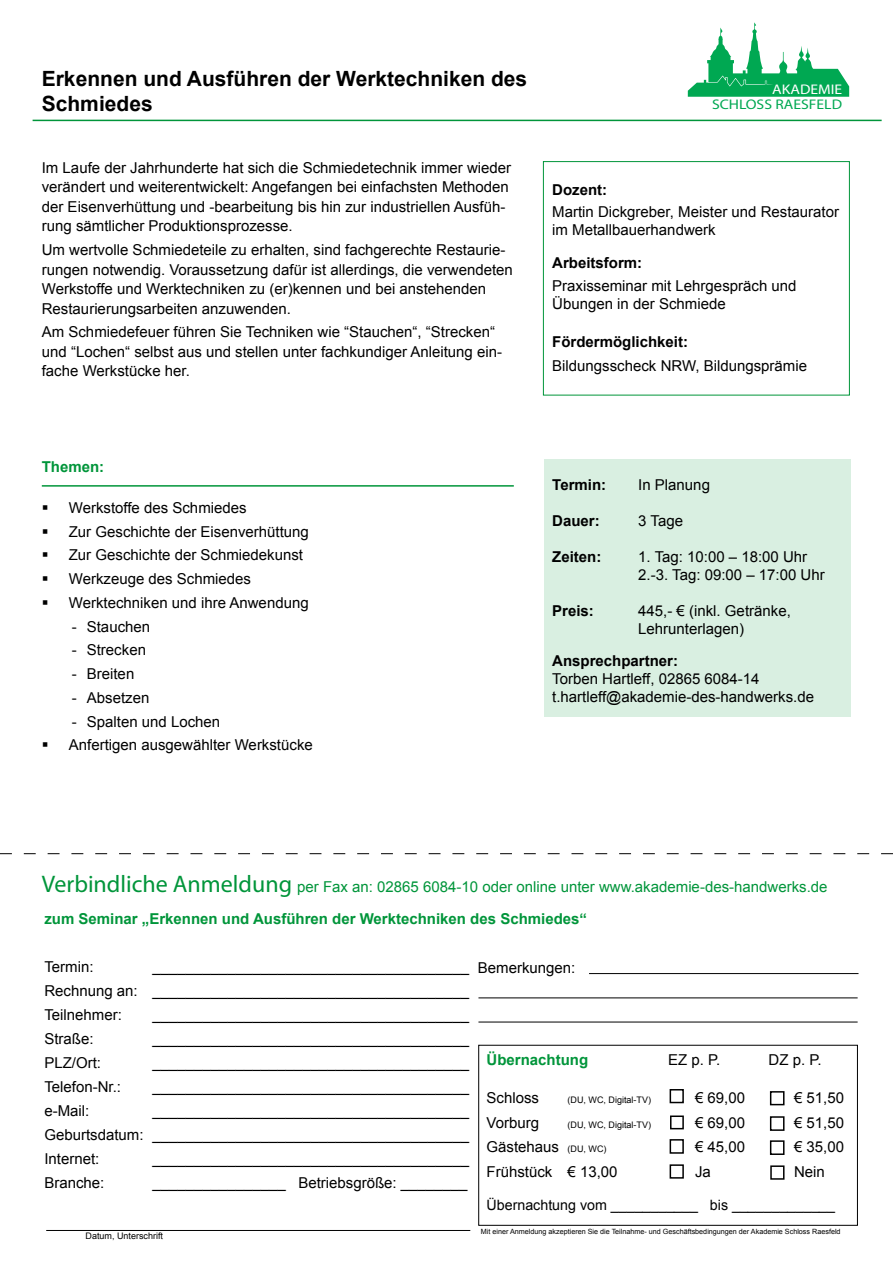
<style>
.page{position:relative;width:893px;height:1263px;background:#fff}
.page>*{position:absolute;margin:0;border:0;box-sizing:border-box;transform-origin:0 0}
.t1{font:700 21px/25.2px "Arial";color:#000}
.t2{font:15px/19.5px "Arial";color:#000}
.t3{font:15px "Arial";color:#00953a}
.t4{font:700 15px "Arial";color:#000}
.t5{font:700 15px "Arial";color:#00953a}
.t6{font:14.25px "Arial";color:#000}
.t7{font:13.95px "Myriad Pro";color:#00a852;scale:1.12 1}
.t8{font:13.95px "Myriad Pro";color:#fff;scale:1.12 1}
.t9{font:9px "Arial";color:#000}
.t10{font:7.2px "Arial";color:#000}
.s1{font-family:"Myriad Pro";font-size:24px}
.s2{font-size:9px}
</style>
<div class="page">
<svg style="left:688px;top:22px;width:161px;height:75px"></svg>
<div style="left:543px;top:161px;width:307px;height:234px;border:1px solid #00953a"></div>
<hr style="left:33px;top:120px;width:849px;height:1px;background:#00953a">
<hr style="left:46px;top:1230px;width:424px;height:1px;background:#000">
<div style="left:478px;top:1045px;width:380px;height:180px;border:1px solid #000"></div>
<div style="left:670px;top:1089px;width:14px;height:14px;border:2px solid #000"></div>
<div style="left:670px;top:1115px;width:14px;height:14px;border:2px solid #000"></div>
<div style="left:670px;top:1139px;width:14px;height:15px;border:2px solid #000"></div>
<div style="left:670px;top:1164px;width:14px;height:14px;border:2px solid #000"></div>
<div style="left:770px;top:1091px;width:14px;height:14px;border:2px solid #000"></div>
<div style="left:770px;top:1116px;width:14px;height:15px;border:2px solid #000"></div>
<div style="left:770px;top:1140px;width:14px;height:15px;border:2px solid #000"></div>
<hr style="left:589px;top:973px;width:269px;height:1px;background:#000">
<hr style="left:478px;top:997px;width:380px;height:1px;background:#000">
<div style="left:770px;top:1165px;width:14px;height:15px;border:2px solid #000"></div>
<hr style="left:478px;top:1022px;width:380px;height:1px;background:#000">
<svg style="left:0;top:853px;width:893px;height:1px"></svg>
<div style="left:544px;top:459px;width:306px;height:257px;background:#d9efe1"></div>
<hr style="left:42px;top:485px;width:472px;height:2px;background:#00953a">
<h1 class="t1" style="left:42px;top:66px;width:487px">Erkennen und Ausführen der Werktechniken des<br>Schmiedes</h1>
<p class="t2" style="left:42px;top:158px;width:471px">Im Laufe der Jahrhunderte hat sich die Schmiedetechnik immer wieder verändert und weiterentwickelt: Angefangen bei einfachsten Methoden der Eisenverhüttung und -bearbeitung bis hin zur industriellen Ausfüh&shy;rung sämtlicher Produktionsprozesse.</p>
<p class="t2" style="left:42px;top:240px;width:473px">Um wertvolle Schmiedeteile zu erhalten, sind fachgerechte Restaurie&shy;rungen notwendig. Voraussetzung dafür ist allerdings, die verwendeten Werkstoffe und Werktechniken zu (er)kennen und bei anstehenden Restaurierungsarbeiten anzuwenden.</p>
<p class="t2" style="left:42px;top:323px;width:462px">Am Schmiedefeuer führen Sie Techniken wie “Stauchen“, “Strecken“ und “Lochen“ selbst aus und stellen unter fachkundiger Anleitung ein&shy;fache Werkstücke her.</p>
<p class="t8" style="left:772px;top:81px;width:64px">AKADEMIE</p>
<p class="t7" style="left:712px;top:96px;width:118px">SCHLOSS RAESFELD</p>
<p class="t4" style="left:552px;top:180px;width:56px">Dozent:</p>
<p class="t2" style="left:552px;top:203px;width:288px;line-height:18px">Martin Dickgreber, Meister und Restaurator im Metallbauerhandwerk</p>
<p class="t4" style="left:552px;top:253px;width:91px">Arbeitsform:</p>
<p class="t2" style="left:552px;top:276px;width:246px;line-height:18px">Praxisseminar mit Lehrgespräch und<br>Übungen in der Schmiede</p>
<p class="t4" style="left:552px;top:332px;width:137px">Fördermöglichkeit:</p>
<p class="t2" style="left:552px;top:356px;width:256px">Bildungsscheck NRW, Bildungsprämie</p>
<p class="t5" style="left:42px;top:457px;width:64px">Themen:</p>
<p class="t2" style="left:69px;top:496px;width:242px;line-height:23.7px">Werkstoffe des Schmiedes<br>Zur Geschichte der Eisenverhüttung<br>Zur Geschichte der Schmiedekunst<br>Werkzeuge des Schmiedes<br>Werktechniken und ihre Anwendung</p>
<p class="t2" style="left:72px;top:617px;width:80px">- Stauchen</p>
<p class="t2" style="left:72px;top:640px;width:76px">- Strecken</p>
<p class="t2" style="left:72px;top:664px;width:64px">- Breiten</p>
<p class="t2" style="left:72px;top:688px;width:79px">- Absetzen</p>
<p class="t2" style="left:69px;top:710px;width:246px;line-height:23.7px">- Spalten und Lochen<br>Anfertigen ausgewählter Werkstücke</p>
<p class="t4" style="left:552px;top:475px;width:55px">Termin:</p>
<p class="t2" style="left:638px;top:475px;width:73px">In Planung</p>
<p class="t4" style="left:552px;top:511px;width:49px">Dauer:</p>
<p class="t2" style="left:638px;top:511px;width:46px">3 Tage</p>
<p class="t4" style="left:552px;top:547px;width:51px">Zeiten:</p>
<p class="t2" style="left:638px;top:548px;width:188px;line-height:18px">1. Tag: 10:00 – 18:00 Uhr<br>2.-3. Tag: 09:00 – 17:00 Uhr</p>
<p class="t4" style="left:552px;top:601px;width:43px">Preis:</p>
<p class="t2" style="left:638px;top:602px;width:154px;line-height:18px">445,- € (inkl. Getränke,<br>Lehrunterlagen)</p>
<p class="t4" style="left:552px;top:651px;width:127px">Ansprechpartner:</p>
<p class="t2" style="left:552px;top:670px;width:263px;line-height:18px">Torben Hartleff, 02865 6084-14 t.hartleff@akademie-des-handwerks.de</p>
<p class="t3" style="left:42px;top:877px;width:787px"><span class="s1">Verbindliche Anmeldung</span> per Fax an: 02865 6084-10 oder online unter www.akademie-des-handwerks.de</p>
<p class="t5" style="left:44px;top:908px;width:544px">zum Seminar „Erkennen und Ausführen der Werktechniken des Schmiedes“</p>
<p class="t2" style="left:44px;top:957px;width:51px">Termin:</p>
<p class="t2" style="left:44px;top:955px;width:426px;line-height:24px;text-align:justify;text-indent:108px">______________________________________ Rechnung an: ______________________________________ Teilnehmer:</p>
<p class="t2" style="left:152px;top:1005px;width:318px">______________________________________</p>
<p class="t2" style="left:44px;top:1029px;width:51px">Straße:</p>
<p class="t2" style="left:152px;top:1029px;width:318px">______________________________________</p>
<p class="t2" style="left:44px;top:1053px;width:58px">PLZ/Ort:</p>
<p class="t2" style="left:152px;top:1053px;width:318px">______________________________________</p>
<p class="t2" style="left:44px;top:1077px;width:78px">Telefon-Nr.:</p>
<p class="t2" style="left:152px;top:1077px;width:318px">______________________________________</p>
<p class="t2" style="left:44px;top:1101px;width:47px">e-Mail:</p>
<p class="t2" style="left:44px;top:1099px;width:426px;line-height:24px;text-align:justify;text-indent:108px">______________________________________ Geburtsdatum: ______________________________________ Internet:</p>
<p class="t2" style="left:152px;top:1149px;width:318px">______________________________________</p>
<p class="t2" style="left:44px;top:1173px;width:62px">Branche:</p>
<p class="t2" style="left:152px;top:1173px;width:317px">________________ Betriebsgröße: ________</p>
<p class="t2" style="left:478px;top:958px;width:99px">Bemerkungen:</p>
<p class="t5" style="left:487px;top:1049px;width:103px">Übernachtung</p>
<p class="t2" style="left:668px;top:1050px;width:54px">EZ p. P.</p>
<p class="t2" style="left:769px;top:1050px;width:55px">DZ p. P.</p>
<p class="t2" style="left:487px;top:1088px;width:54px">Schloss</p>
<p class="t9" style="left:568px;top:1094px;width:85px">(DU, WC, Digital-TV)</p>
<p class="t2" style="left:695px;top:1088px;width:52px">€ 69,00</p>
<p class="t2" style="left:794px;top:1088px;width:52px">€ 51,50</p>
<p class="t2" style="left:487px;top:1113px;width:54px">Vorburg</p>
<p class="t9" style="left:568px;top:1118px;width:85px">(DU, WC, Digital-TV)</p>
<p class="t2" style="left:695px;top:1113px;width:52px">€ 69,00</p>
<p class="t2" style="left:794px;top:1113px;width:52px">€ 51,50</p>
<p class="t2" style="left:487px;top:1137px;width:121px">Gästehaus <span class="s2">(DU, WC)</span></p>
<p class="t2" style="left:695px;top:1137px;width:52px">€ 45,00</p>
<p class="t2" style="left:794px;top:1137px;width:52px">€ 35,00</p>
<p class="t2" style="left:487px;top:1162px;width:133px">Frühstück € 13,00</p>
<p class="t2" style="left:695px;top:1162px;width:17px">Ja</p>
<p class="t2" style="left:794px;top:1162px;width:32px">Nein</p>
<p class="t6" style="left:487px;top:1195px;width:350px">Übernachtung vom ___________ bis _____________</p>
<p class="t9" style="left:86px;top:1230px;width:79px">Datum, Unterschrift</p>
<p class="t10" style="left:481px;top:1227px;width:361px">Mit einer Anmeldung akzeptieren Sie die Teilnahme- und Geschäftsbedingungen der Akademie Schloss Raesfeld</p>
</div>
